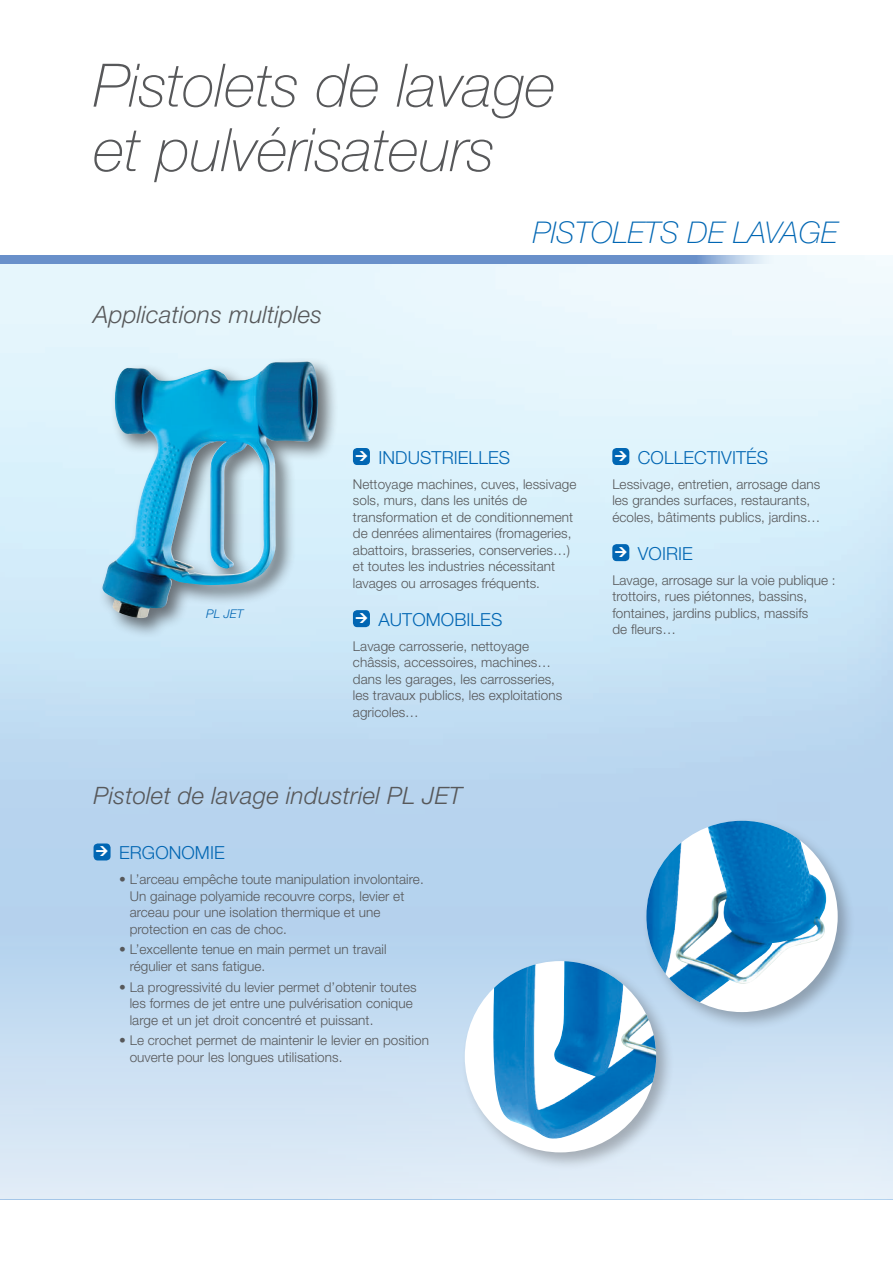
<style>
.page{position:relative;width:893px;height:1263px;background:#fff}
.page>*{position:absolute;margin:0;border:0;box-sizing:border-box;transform-origin:0 0}
.t1{font:italic 100 60px/64.5px "Helvetica Neue LT Std";color:#57585a}
.t2{font:italic 100 30px "Helvetica Neue LT Std";color:#0166b3}
.t3{font:italic 300 24px "Helvetica Neue LT Std";letter-spacing:.01em;color:#57585a}
.t4{font:300 18px "Helvetica Neue LT Std";letter-spacing:.005em;color:#0166b3}
.t5{font:300 13.5px/16.5px "Helvetica Neue LT Std";letter-spacing:.005em;color:#57585a}
.t6{font:italic 300 12px "Helvetica Neue LT Std";color:#0166b3}
</style>
<div class="page">
<img style="left:0;top:264px;width:893px;height:586px">
<svg style="left:0;top:255px;width:893px;height:9px;background:#82a3d3"></svg>
<div style="left:0;top:850px;width:893px;height:349px;background:linear-gradient(to bottom,#accdec,#e1edf7)"></div>
<div style="left:353px;top:448px;width:17px;height:17px;background:#0166b3;border-radius:4px"></div>
<div style="left:353px;top:610px;width:17px;height:17px;background:#0166b3;border-radius:4px"></div>
<div style="left:612px;top:448px;width:17px;height:17px;background:#0166b3;border-radius:4px"></div>
<div style="left:612px;top:544px;width:17px;height:17px;background:#0166b3;border-radius:4px"></div>
<div style="left:94px;top:843px;width:17px;height:17px;background:#0166b3;border-radius:4px"></div>
<div style="left:642px;top:816px;width:214px;height:214px;background:#231f20;opacity:.3"></div>
<div style="left:646px;top:821px;width:192px;height:191px;background:#fff;border-radius:50%"></div>
<img style="left:646px;top:821px;width:183px;height:181px">
<div style="left:460px;top:957px;width:214px;height:214px;background:#231f20;opacity:.3"></div>
<div style="left:465px;top:961px;width:191px;height:191px;background:#fff;border-radius:50%"></div>
<img style="left:492px;top:961px;width:164px;height:179px">
<div style="left:99px;top:357px;width:239px;height:281px;background:#231f20;opacity:.6"></div>
<img style="left:102px;top:361px;width:216px;height:257px">
<h1 class="t1" style="left:94px;top:53px;width:464px">Pistolets de lavage et pulvérisateurs</h1>
<h3 class="t3" style="left:94px;top:300px;width:230px">Applications multiples</h3>
<h2 class="t2" style="left:533px;top:215px;width:306px">PISTOLETS DE LAVAGE</h2>
<p class="t6" style="left:206px;top:607px;width:39px">PL JET</p>
<h3 class="t4" style="left:378px;top:446px;width:133px">INDUSTRIELLES</h3>
<p class="t5" style="left:353px;top:475px;width:225px">Nettoyage machines, cuves, lessivage sols, murs, dans les unités de transformation et de conditionnement de denrées alimentaires (fromageries, abattoirs, brasseries, conserveries…) et toutes les industries nécessitant lavages ou arrosages fréquents.</p>
<h3 class="t4" style="left:378px;top:608px;width:125px">AUTOMOBILES</h3>
<p class="t5" style="left:353px;top:637px;width:211px">Lavage carrosserie, nettoyage châssis, accessoires, machines… dans les garages, les carrosseries, les travaux publics, les exploitations agricoles…</p>
<h3 class="t4" style="left:638px;top:446px;width:132px">COLLECTIVITÉS</h3>
<p class="t5" style="left:612px;top:475px;width:210px">Lessivage, entretien, arrosage dans les grandes surfaces, restaurants, écoles, bâtiments publics, jardins…</p>
<h3 class="t4" style="left:638px;top:542px;width:57px">VOIRIE</h3>
<p class="t5" style="left:612px;top:571px;width:225px">Lavage, arrosage sur la voie publique : trottoirs, rues piétonnes, bassins, fontaines, jardins publics, massifs<br>de fleurs…</p>
<h3 class="t3" style="left:94px;top:781px;width:370px">Pistolet de lavage industriel PL JET</h3>
<h3 class="t4" style="left:119px;top:841px;width:107px">ERGONOMIE</h3>
<p class="t5" style="left:130px;top:871px;width:296px;text-indent:-11px">• L’arceau empêche toute manipulation involontaire.<br>Un gainage polyamide recouvre corps, levier et arceau pour une isolation thermique et une protection en cas de choc.</p>
<p class="t5" style="left:130px;top:941px;width:258px;text-indent:-11px">• L’excellente tenue en main permet un travail régulier et sans fatigue.</p>
<p class="t5" style="left:130px;top:978px;width:288px;text-indent:-11px">• La progressivité du levier permet d’obtenir toutes les formes de jet entre une pulvérisation conique large et un jet droit concentré et puissant.</p>
<p class="t5" style="left:130px;top:1032px;width:301px;text-indent:-11px">• Le crochet permet de maintenir le levier en position ouverte pour les longues utilisations.</p>
</div>
